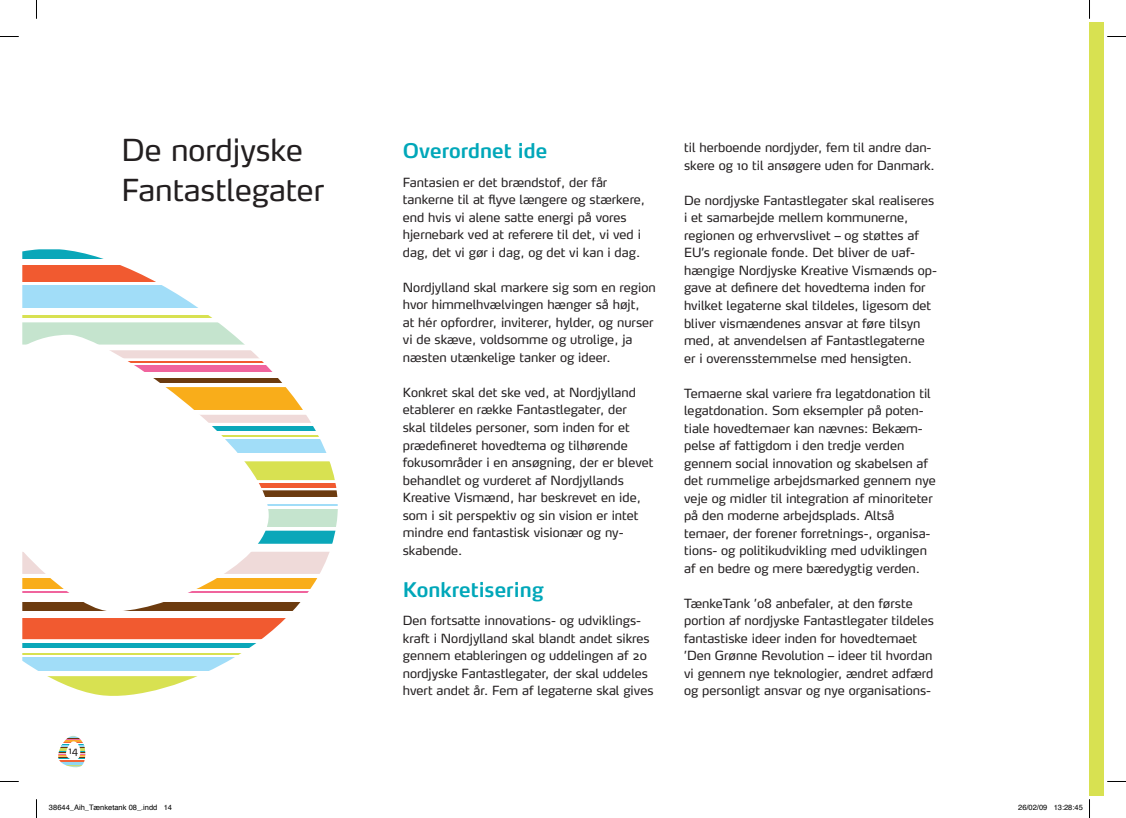
<style>
.page{position:relative;width:1126px;height:818px;background:#fff}
.page>*{position:absolute;margin:0;border:0;box-sizing:border-box;transform-origin:0 0}
.t1{font:30px/40px "Max";color:#231f20}
.t2{font:600 20px "Max";color:#00a7b9}
.t3{font:12.5px/17.5px "Max";color:#231f20}
.t4{font:10px "Max";color:#231f20}
.t5{font:7.5px "Helvetica";color:#000}
</style>
<div class="page">
<svg style="left:134px;top:365px;width:138px;height:6px"></svg>
<svg style="left:22px;top:265px;width:132px;height:16px;background:#f26e49"></svg>
<div style="left:22px;top:618px;width:264px;height:20px;background:#f15a30"></div>
<hr style="left:22px;top:591px;width:324px;height:1px;background:#f0649d">
<svg style="left:22px;top:578px;width:296px;height:10px"></svg>
<hr style="left:22px;top:315px;width:324px;height:3px;background:#d8e151">
<svg style="left:200px;top:415px;width:111px;height:7px"></svg>
<svg style="left:110px;top:350px;width:149px;height:8px"></svg>
<svg style="left:244px;top:461px;width:91px;height:19px;background:#dce466"></svg>
<svg style="left:47px;top:676px;width:151px;height:20px"></svg>
<svg style="left:22px;top:249px;width:79px;height:9px"></svg>
<svg style="left:225px;top:439px;width:101px;height:13px"></svg>
<svg style="left:22px;top:602px;width:279px;height:8px;fill:#6c3b0f"></svg>
<svg style="left:258px;top:530px;width:78px;height:13px"></svg>
<svg style="left:22px;top:322px;width:222px;height:22px;background:#cee8d5"></svg>
<svg style="left:22px;top:552px;width:308px;height:21px"></svg>
<svg style="left:262px;top:490px;width:76px;height:6px"></svg>
<svg style="left:165px;top:387px;width:138px;height:23px;fill:#f9ad1a"></svg>
<svg style="left:267px;top:509px;width:71px;height:17px"></svg>
<svg style="left:22px;top:285px;width:175px;height:22px;background:#aae0f8"></svg>
<svg style="left:259px;top:483px;width:78px;height:4px"></svg>
<svg style="left:212px;top:426px;width:104px;height:4px"></svg>
<svg style="left:153px;top:378px;width:129px;height:4px"></svg>
<hr style="left:22px;top:504px;width:324px;height:1px;background:#a1ddf8">
<hr style="left:22px;top:435px;width:324px;height:1px;background:#d8e151">
<svg style="left:22px;top:657px;width:213px;height:13px;background:#a8dff8"></svg>
<svg style="left:22px;top:643px;width:234px;height:4px"></svg>
<hr style="left:22px;top:652px;width:324px;height:2px;background:#d8e151">
<hr style="left:22px;top:361px;width:324px;height:1px;background:#f15a30">
<div style="left:1089px;top:22px;width:14px;height:773px;background:#d8e151"></div>
<svg style="left:58px;top:736px;width:28px;height:32px"></svg>
<hr style="left:56px;top:748px;width:30px;height:2px;background:#cddd5e">
<hr style="left:56px;top:735px;width:30px;height:1px;background:#b7dfc9">
<hr style="left:56px;top:761px;width:30px;height:2px;background:#8fd7f3">
<hr style="left:56px;top:751px;width:30px;height:1px;background:#6c350c">
<svg style="left:0;top:36px;width:19px;height:1px"></svg>
<svg style="left:1107px;top:36px;width:18px;height:1px"></svg>
<svg style="left:36px;top:0;width:1px;height:19px"></svg>
<svg style="left:36px;top:799px;width:1px;height:18px"></svg>
<svg style="left:1089px;top:0;width:1px;height:19px"></svg>
<svg style="left:1089px;top:799px;width:1px;height:18px"></svg>
<h1 class="t1" style="left:122px;top:129px;width:204px">De nordjyske<br>Fantastlegater</h1>
<p class="t4" style="left:69px;top:743px;width:11px">14</p>
<h2 class="t2" style="left:403px;top:138px;width:146px">Overordnet ide</h2>
<p class="t3" style="left:403px;top:173px;width:244px">Fantasien er det brændstof, der får tankerne til at flyve længere og stærkere, end hvis vi alene satte energi på vores hjernebark ved at referere til det, vi ved i dag, det vi gør i dag, og det vi kan i dag.</p>
<p class="t3" style="left:403px;top:278px;width:254px">Nordjylland skal markere sig som en region hvor himmelhvælvingen hænger så højt,<br>at hér opfordrer, inviterer, hylder, og nurser vi de skæve, voldsomme og utrolige, ja næsten utænkelige tanker og ideer.</p>
<p class="t3" style="left:403px;top:383px;width:252px">Konkret skal det ske ved, at Nordjylland etablerer en række Fantastlegater, der<br>skal tildeles personer, som inden for et prædefineret hovedtema og tilhørende fokusområder i en ansøgning, der er blevet behandlet og vurderet af Nordjyllands Kreative Vismænd, har beskrevet en ide, som i sit perspektiv og sin vision er intet mindre end fantastisk visionær og ny&shy;skabende.</p>
<h2 class="t2" style="left:403px;top:576px;width:142px">Konkretisering</h2>
<p class="t3" style="left:403px;top:611px;width:252px">Den fortsatte innovations- og udviklings&shy;kraft i Nordjylland skal blandt andet sikres gennem etableringen og uddelingen af 20 nordjyske Fantastlegater, der skal uddeles hvert andet år. Fem af legaterne skal gives</p>
<p class="t3" style="left:684px;top:139px;width:252px">til herboende nordjyder, fem til andre dan&shy;skere og 10 til ansøgere uden for Danmark.</p>
<p class="t3" style="left:684px;top:191px;width:254px">De nordjyske Fantastlegater skal realiseres i et samarbejde mellem kommunerne, regionen og erhvervslivet – og støttes af EU’s regionale fonde. Det bliver de uaf&shy;hængige Nordjyske Kreative Vismænds op&shy;gave at definere det hovedtema inden for hvilket legaterne skal tildeles, ligesom det bliver vismændenes ansvar at føre tilsyn med, at anvendelsen af Fantastlegaterne er i overensstemmelse med hensigten.</p>
<p class="t3" style="left:684px;top:384px;width:253px">Temaerne skal variere fra legatdonation til legatdonation. Som eksempler på poten&shy;tiale hovedtemaer kan nævnes: Bekæm&shy;pelse af fattigdom i den tredje verden gennem social innovation og skabelsen af det rummelige arbejdsmarked gennem nye veje og midler til integration af minoriteter på den moderne arbejdsplads. Altså temaer, der forener forretnings-, organisa&shy;tions- og politikudvikling med udviklingen af en bedre og mere bæredygtig verden.</p>
<p class="t3" style="left:684px;top:594px;width:251px">TænkeTank ’08 anbefaler, at den første portion af nordjyske Fantastlegater tildeles fantastiske ideer inden for hovedtemaet ’Den Grønne Revolution – ideer til hvordan vi gennem nye teknologier, ændret adfærd og personligt ansvar og nye organisations-</p>
<p class="t5" style="left:49px;top:800px;width:124px">38644_Aih_Tænketank 08_.indd 14</p>
<p class="t5" style="left:1018px;top:800px;width:66px">26/02/09 13:28:45</p>
</div>
